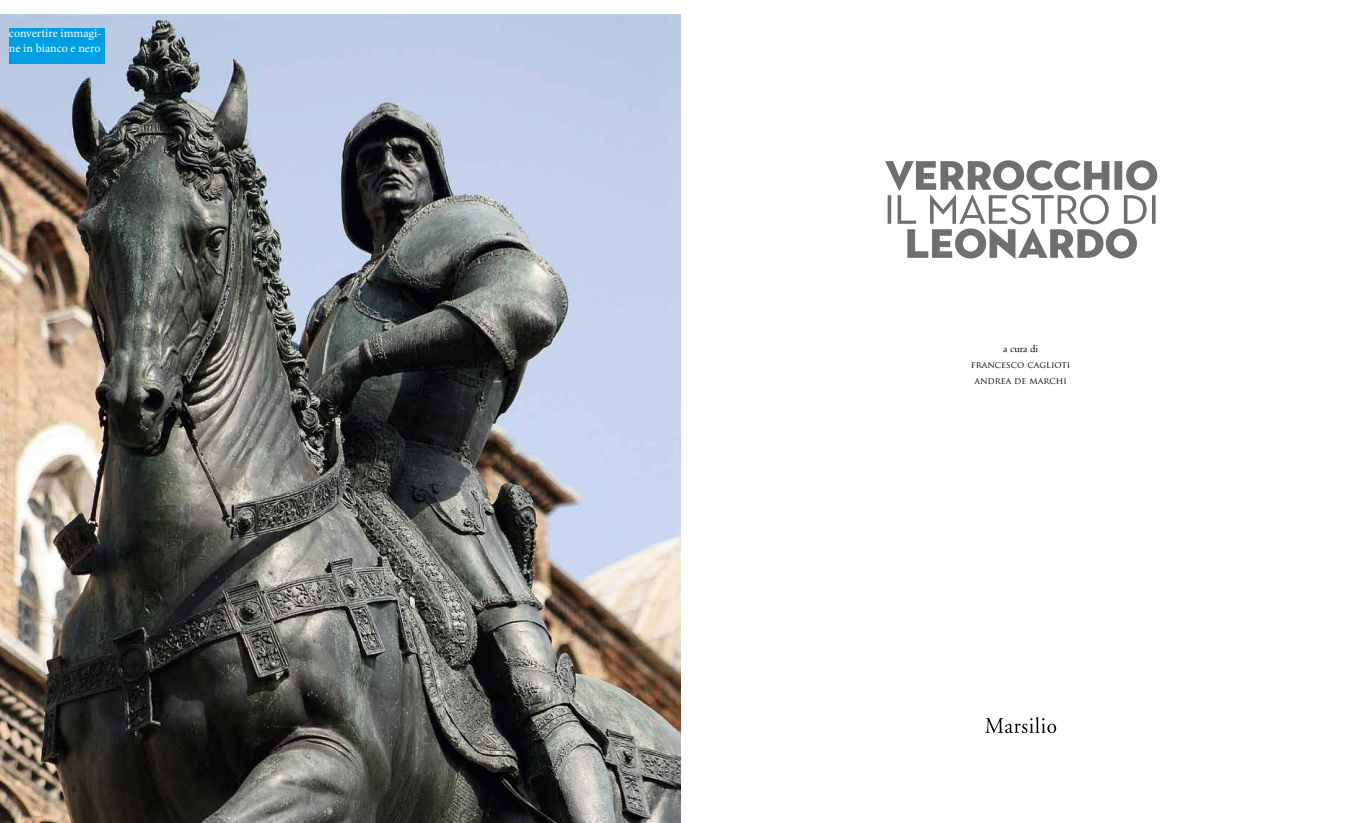
<style>
.page{position:relative;width:1361px;height:823px;background:#fff}
.page>*{position:absolute;margin:0;border:0;box-sizing:border-box;transform-origin:0 0}
.t1{font:12px/14.4px "Minion Pro";color:#fff}
.t2{font:11px "Griffo Classico";color:#000}
.t3{font:9px/16px "Trajan Pro";color:#000;text-align:center}
</style>
<div class="page">
<svg style="left:986px;top:717px;width:70px;height:15px"></svg>
<img style="left:0;top:14px;width:680px;height:808px">
<svg style="left:885px;top:160px;width:272px;height:98px"></svg>
<div style="left:9px;top:29px;width:95px;height:35px;background:#009fe3"></div>
<p class="t1" style="left:9px;top:26px;width:94px">convertire immagi&shy;ne in bianco e nero</p>
<p class="t2" style="left:1003px;top:343px;width:37px">a cura di</p>
<p class="t3" style="left:971px;top:357px;width:101px">FRANCESCO CAGLIOTI<br>ANDREA DE MARCHI</p>
</div>
